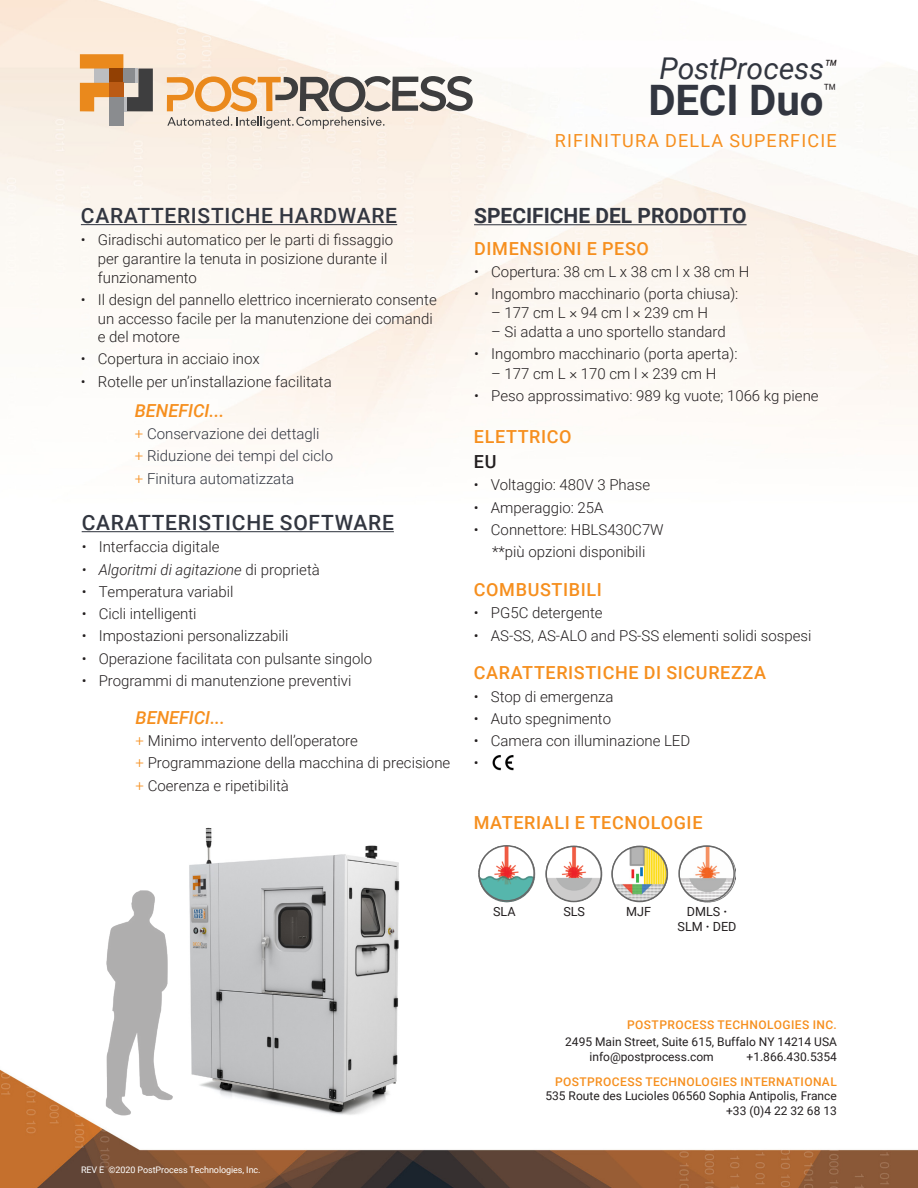
<style>
.page{position:relative;width:918px;height:1188px;background:#fff}
.page>*{position:absolute;margin:0;border:0;box-sizing:border-box;transform-origin:0 0}
.t1{font:700 42px "Roboto";color:#323640}
.t2{font:italic 30px "Roboto";letter-spacing:-.005em;color:#323640}
.t3{font:italic 22.5px "Roboto";color:#231f20}
.t4{font:300 22.5px "Roboto";color:#231f20}
.Sub2{font:500 21px "Roboto";letter-spacing:.035em;color:#323640}
.Bullet{font:700 21px "Roboto";color:#323640}
.Sub2-2{font:500 18px/25.5px "Roboto";letter-spacing:.035em;color:#f68f1e}
.sub{font:18px "Roboto";letter-spacing:.065em;color:#f68f1e}
.Sub2-3{font:italic 500 18px "Roboto";color:#f68f1e}
.Bullet-2{font:300 15px/19px "Roboto";color:#231f20}
.Bullet-3{font:300 15px "Roboto";color:#323640}
.t5{font:italic 300 15px "Roboto";color:#231f20}
.t6{font:12.6px "Roboto";color:#231f20}
.t7{font:12px/14.4px "Roboto";color:#231f20;text-align:right}
.Sub2-4{font:500 12px/25.5px "Roboto";letter-spacing:.035em;color:#f68f1e}
.t8{font:9px "Roboto";letter-spacing:-.01em;color:#fff}
.s1{color:#f68f1e}
.s2{font-style:normal}
.s3{color:#231f20}
.s4{font-weight:700}
.s5{font-weight:400;color:#231f20}
</style>
<div class="page">
<img style="left:0;top:0;width:918px;height:1188px">
<svg style="left:167px;top:76px;width:306px;height:53px"></svg>
<svg style="left:80px;top:54px;width:73px;height:57px"></svg>
<div style="left:109px;top:69px;width:14px;height:14px;background:#924003"></div>
<div style="left:123px;top:69px;width:13px;height:14px;background:#8a8c8f"></div>
<hr style="left:135px;top:69px;width:3px;height:14px;background:#bcbdc0">
<hr style="left:123px;top:97px;width:3px;height:14px;background:#bcbdc0">
<div style="left:109px;top:97px;width:14px;height:29px;background:#8a8c8f"></div>
<div style="left:109px;top:83px;width:14px;height:14px;background:#bb5b14"></div>
<hr style="left:82px;top:531px;width:312px;height:1px;background:#323640">
<hr style="left:81px;top:224px;width:316px;height:1px;background:#323640">
<hr style="left:474px;top:224px;width:273px;height:1px;background:#323640">
<img style="left:491px;top:749px;width:28px;height:28px">
<img style="left:164px;top:821px;width:247px;height:299px">
<img style="left:97px;top:877px;width:85px;height:243px">
<img style="left:476px;top:846px;width:60px;height:58px">
<div style="left:478px;top:845px;width:57px;height:57px;border:2px solid #676767;border-radius:50%"></div>
<img style="left:542px;top:845px;width:130px;height:59px">
<img style="left:679px;top:846px;width:56px;height:58px">
<div style="left:545px;top:846px;width:57px;height:56px;border:2px solid #676767;border-radius:50%"></div>
<div style="left:611px;top:846px;width:57px;height:56px;border:2px solid #676767;border-radius:50%"></div>
<div style="left:678px;top:845px;width:57px;height:57px;border:2px solid #676767;border-radius:50%"></div>
<p class="Sub2" style="left:81px;top:201px;width:318px">CARATTERISTICHE HARDWARE</p>
<p class="Bullet-2" style="left:98px;top:230px;width:297px">Giradischi automatico per le parti di fissaggio</p>
<p class="Bullet-2" style="left:81px;top:230px;width:6px">•</p>
<p class="Bullet-2" style="left:81px;top:290px;width:6px">•</p>
<p class="Bullet-2" style="left:81px;top:349px;width:6px">•</p>
<p class="Bullet-2" style="left:81px;top:371px;width:6px">•</p>
<p class="Bullet-2" style="left:98px;top:249px;width:291px">per garantire la tenuta in posizione durante il funzionamento</p>
<p class="Bullet-2" style="left:98px;top:290px;width:340px">Il design del pannello elettrico incernierato consente</p>
<p class="Bullet-2" style="left:98px;top:308px;width:337px;line-height:18.6px">un accesso facile per la manutenzione dei comandi e del motore</p>
<p class="Bullet-2" style="left:98px;top:349px;width:163px">Copertura in acciaio inox</p>
<p class="Bullet-2" style="left:98px;top:371px;width:235px">Rotelle per un’installazione facilitata</p>
<p class="Sub2-3" style="left:135px;top:399px;width:91px">BENEFICI...</p>
<p class="Bullet-3" style="left:135px;top:423px;width:186px"><span class="s1">+</span> Conservazione dei dettagli</p>
<p class="Bullet-3" style="left:135px;top:445px;width:200px"><span class="s1">+</span> Riduzione dei tempi del ciclo</p>
<p class="Bullet-3" style="left:135px;top:468px;width:161px"><span class="s1">+</span> Finitura automatizzata</p>
<p class="Sub2" style="left:82px;top:508px;width:314px">CARATTERISTICHE SOFTWARE</p>
<p class="Bullet-2" style="left:99px;top:537px;width:122px">Interfaccia digitale</p>
<p class="Bullet-2" style="left:82px;top:537px;width:6px">•</p>
<p class="t5" style="left:82px;top:560px;width:6px">•</p>
<p class="t5" style="left:99px;top:560px;width:223px">Algoritmi di agitazione <span class="s2">di proprietà</span></p>
<p class="Bullet-2" style="left:82px;top:581px;width:6px">•</p>
<p class="Bullet-2" style="left:99px;top:581px;width:136px">Temperatura variabil</p>
<p class="Bullet-2" style="left:82px;top:604px;width:6px">•</p>
<p class="Bullet-2" style="left:99px;top:604px;width:99px">Cicli intelligenti</p>
<p class="Bullet-2" style="left:82px;top:626px;width:6px">•</p>
<p class="Bullet-2" style="left:99px;top:626px;width:191px">Impostazioni personalizzabili</p>
<p class="Bullet-2" style="left:82px;top:648px;width:6px">•</p>
<p class="Bullet-2" style="left:99px;top:648px;width:275px">Operazione facilitata con pulsante singolo</p>
<p class="Bullet-2" style="left:82px;top:670px;width:6px">•</p>
<p class="Bullet-2" style="left:99px;top:670px;width:254px">Programmi di manutenzione preventivi</p>
<p class="Sub2-3" style="left:136px;top:706px;width:91px">BENEFICI...</p>
<p class="Bullet-2" style="left:136px;top:731px;width:224px"><span class="s1">+</span> Minimo intervento dell’operatore</p>
<p class="Bullet-2" style="left:136px;top:753px;width:316px"><span class="s1">+</span> Programmazione della macchina di precisione</p>
<p class="Bullet-2" style="left:136px;top:775px;width:155px"><span class="s1">+</span> Coerenza e ripetibilità</p>
<p class="t2" style="left:660px;top:47px;width:166px">PostProcess</p>
<p class="t3" style="left:823px;top:52px;width:15px">TM</p>
<p class="t4" style="left:823px;top:76px;width:15px">TM</p>
<p class="t1" style="left:648px;top:71px;width:177px">DECI Duo</p>
<p class="sub" style="left:555px;top:128px;width:283px">RIFINITURA DELLA SUPERFICIE</p>
<p class="Bullet" style="left:474px;top:201px;width:274px">SPECIFICHE DEL PRODOTTO</p>
<p class="Sub2-2" style="left:474px;top:235px;width:176px">DIMENSIONI E PESO</p>
<p class="Bullet-2" style="left:491px;top:262px;width:260px">Copertura: 38 cm xL 38 cm xl 38 cm H</p>
<p class="Bullet-2" style="left:474px;top:262px;width:6px">•</p>
<p class="Bullet-2" style="left:474px;top:284px;width:6px">•</p>
<p class="Bullet-2" style="left:474px;top:344px;width:6px">•</p>
<p class="Bullet-2" style="left:474px;top:385px;width:6px">•</p>
<p class="Bullet-2" style="left:491px;top:284px;width:249px">Ingombro macchinario (porta chiusa :(</p>
<p class="Bullet-2" style="left:491px;top:303px;width:218px">– 177 cm L × 94 cm l × 239 cm H</p>
<p class="Bullet-2" style="left:491px;top:322px;width:236px">– Si adatta a uno sportello standard</p>
<p class="Bullet-2" style="left:491px;top:344px;width:248px">Ingombro macchinario (porta aperta :(</p>
<p class="Bullet-2" style="left:491px;top:363px;width:227px">– 177 cm L × 170 cm l × 239 cm H</p>
<p class="Bullet-2" style="left:491px;top:385px;width:329px">Peso approssimativo: 989 kg vuote; 1066 kg piene</p>
<p class="Sub2-2" style="left:474px;top:423px;width:99px">ELETTRICO<br><span class="s3">EU</span></p>
<p class="Bullet-2" style="left:491px;top:475px;width:161px">Voltaggio: 480V 3 Phase</p>
<p class="Bullet-2" style="left:474px;top:475px;width:6px">•</p>
<p class="Bullet-2" style="left:474px;top:497px;width:6px">•</p>
<p class="Bullet-2" style="left:474px;top:519px;width:6px">•</p>
<p class="Bullet-2" style="left:491px;top:497px;width:114px">Amperaggio: 25A</p>
<p class="Bullet-2" style="left:491px;top:519px;width:174px">Connettore: HBLS430C W7</p>
<p class="Bullet-2" style="left:492px;top:542px;width:155px">**più opzioni disponibili</p>
<p class="Sub2-2" style="left:474px;top:576px;width:130px">COMBUSTIBILI</p>
<p class="Bullet-2" style="left:491px;top:603px;width:113px">PG C5 detergente</p>
<p class="Bullet-2" style="left:474px;top:603px;width:6px">•</p>
<p class="Bullet-2" style="left:491px;top:625px;width:322px">AS-SS, AS-ALO and PS-SS elementi solidi sospesi</p>
<p class="Bullet-2" style="left:474px;top:625px;width:6px">•</p>
<p class="Sub2-2" style="left:474px;top:660px;width:294px">CARATTERISTICHE DI SICUREZZA</p>
<p class="Bullet-2" style="left:491px;top:686px;width:124px">Stop di emergenza</p>
<p class="Bullet-2" style="left:474px;top:686px;width:6px">•</p>
<p class="Bullet-2" style="left:474px;top:708px;width:6px">•</p>
<p class="Bullet-2" style="left:474px;top:731px;width:6px">•</p>
<p class="Bullet-2" style="left:474px;top:753px;width:6px">•</p>
<p class="Bullet-2" style="left:491px;top:708px;width:122px">Auto spegnimento</p>
<p class="Bullet-2" style="left:491px;top:731px;width:201px">Camera con illuminazione LED</p>
<p class="Sub2-2" style="left:474px;top:810px;width:230px">MATERIALI E TECNOLOGIE</p>
<p class="t6" style="left:493px;top:903px;width:24px">SLA</p>
<p class="t6" style="left:563px;top:903px;width:23px">SLS</p>
<p class="t6" style="left:626px;top:903px;width:26px">MJF</p>
<p class="t6" style="left:687px;top:903px;width:42px">DMLS <span class="s4">·</span></p>
<p class="t6" style="left:678px;top:918px;width:60px">SLM <span class="s4">·</span> DED</p>
<p class="t8" style="left:109px;top:1164px;width:153px">©2020 PostProcess Technologies, Inc.</p>
<p class="t8" style="left:81px;top:1164px;width:25px">REV E</p>
<p class="Sub2-4" style="left:627px;top:1011px;width:211px">POSTPROCESS TECHNOLOGIES INC.</p>
<p class="t7" style="left:565px;top:1034px;width:273px">2495 Main Street, Suite 615, Buffalo NY 14214 USA +1.866.430.5354</p>
<p class="Sub2-4" style="left:555px;top:1043px;width:283px;text-indent:34px"><span class="s5">info@postprocess.com<br></span>POSTPROCESS TECHNOLOGIES INTERNATIONAL</p>
<p class="t7" style="left:545px;top:1088px;width:293px">535 Route des Lucioles 06560 Sophia Antipolis, France</p>
<p class="t7" style="left:726px;top:1103px;width:112px">+33 4(0) 22 32 68 13</p>
</div>
